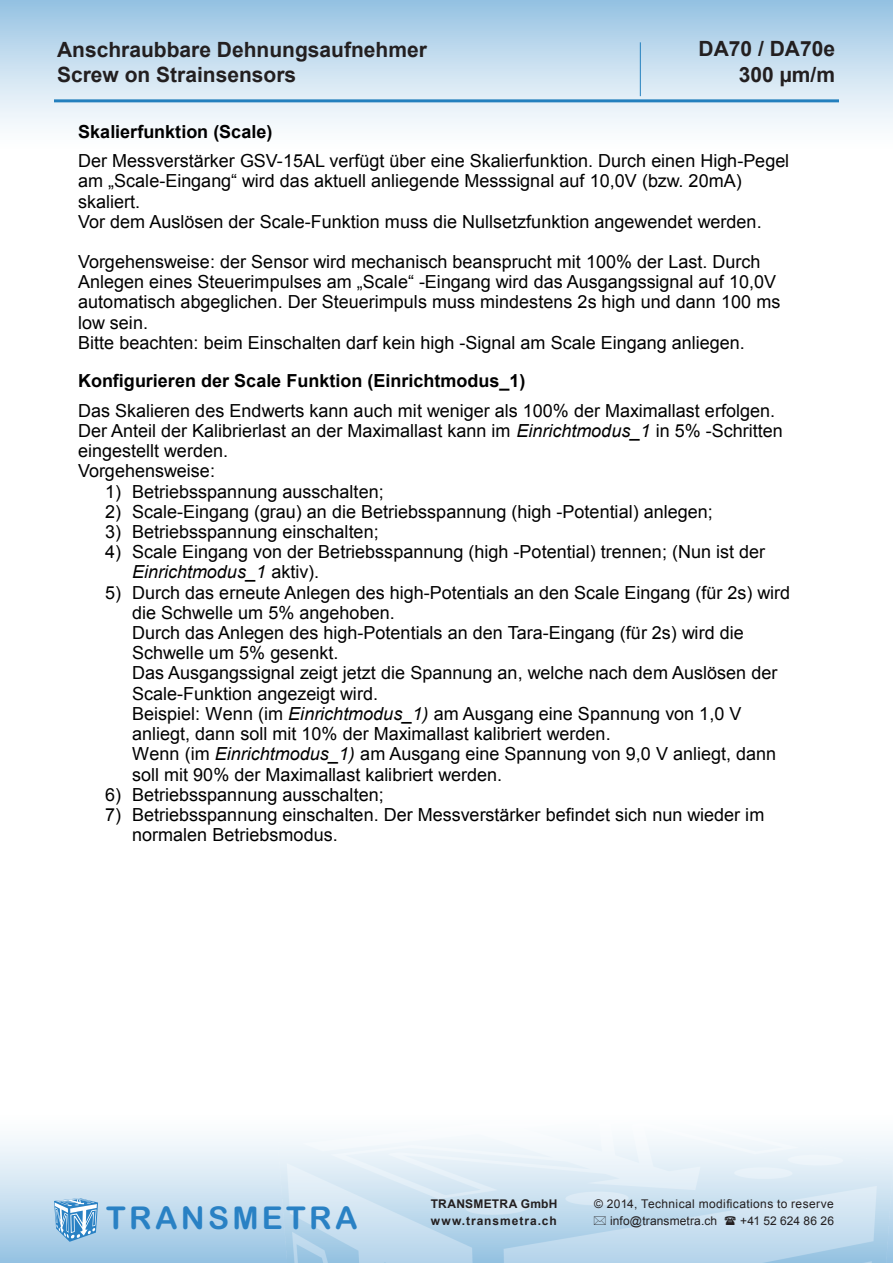
<style>
.page{position:relative;width:893px;height:1263px;background:#fff}
.page>*{position:absolute;margin:0;border:0;box-sizing:border-box;transform-origin:0 0}
.t1{font:31.5px "Arial Rounded MT Bold";letter-spacing:.105em;color:#2981c4}
.t2{font:700 21px "Arial";color:#231f20}
.t3{font:18px/20.2px "Arial";color:#000}
.t4{font:12px "Arial";letter-spacing:.025em;color:#231f20}
.t5{font:700 12px "Arial";letter-spacing:.065em;color:#231f20}
.t6{font:700 12px "Arial";letter-spacing:.02em;color:#231f20}
.t7{font:12px "Arial";letter-spacing:.005em;color:#231f20}
.s1{font-weight:700}
.s2{font-style:italic}
</style>
<div class="page">
<div style="left:0;top:1093px;width:893px;height:170px;background:linear-gradient(to bottom,#fff,#9dc6e4)"></div>
<img style="left:278px;top:1103px;width:615px;height:160px">
<div style="left:0;top:0;width:893px;height:170px;background:linear-gradient(to bottom,#9bc5e4,#fff)"></div>
<svg style="left:54px;top:1198px;width:44px;height:44px;background:#85b7dd"></svg>
<hr style="left:54px;top:99px;width:785px;height:3px;background:#2380be">
<hr style="left:640px;top:42px;width:1px;height:54px;background:#2380be">
<svg style="left:594px;top:1216px;width:12px;height:9px"></svg>
<svg style="left:725px;top:1216px;width:11px;height:9px"></svg>
<p class="t2" style="left:698px;top:35px;width:138px">DA70 / DA70e</p>
<p class="t2" style="left:739px;top:60px;width:98px">300 µm/m</p>
<p class="t3" style="left:78px;top:117px;width:713px;line-height:29.2px"><span class="s1">Skalierfunktion (Scale)<br></span>Der Messverstärker GSV-15AL verfügt über eine Skalierfunktion. Durch einen High-Pegel</p>
<p class="t3" style="left:78px;top:171px;width:685px">am „Scale-Eingang“ wird das aktuell anliegende Messsignal auf 10,0V (bzw. 20mA) skaliert.<br>Vor dem Auslösen der Scale-Funktion muss die Nullsetzfunktion angewendet werden.</p>
<p class="t3" style="left:78px;top:252px;width:704px">Vorgehensweise: der Sensor wird mechanisch beansprucht mit 100% der Last. Durch Anlegen eines Steuerimpulses am „Scale“ -Eingang wird das Ausgangssignal auf 10,0V automatisch abgeglichen. Der Steuerimpuls muss mindestens 2s high und dann 100 ms low sein.<br>Bitte beachten: beim Einschalten darf kein high -Signal am Scale Eingang anliegen.</p>
<p class="t3" style="left:78px;top:367px;width:698px;line-height:29.2px"><span class="s1">Konfigurieren der Scale Funktion (Einrichtmodus_1)<br></span>Das Skalieren des Endwerts kann auch mit weniger als 100% der Maximallast erfolgen.</p>
<p class="t3" style="left:78px;top:421px;width:706px">Der Anteil der Kalibrierlast an der Maximallast kann im <span class="s2">Einrichtmodus_1</span> in 5% -Schritten eingestellt werden.<br>Vorgehensweise:</p>
<p class="t3" style="left:105px;top:482px;width:280px">1) Betriebsspannung ausschalten;</p>
<p class="t3" style="left:105px;top:502px;width:609px">2) Scale-Eingang (grau) an die Betriebsspannung (high -Potential) anlegen;</p>
<p class="t3" style="left:105px;top:522px;width:275px">3) Betriebsspannung einschalten;</p>
<p class="t3" style="left:132px;top:542px;width:634px;text-indent:-27px">4) Scale Eingang von der Betriebsspannung (high -Potential) trennen; (Nun ist der<br><span class="s2">Einrichtmodus_1</span> aktiv).</p>
<p class="t3" style="left:132px;top:583px;width:660px;text-indent:-27px">5) Durch das erneute Anlegen des high-Potentials an den Scale Eingang (für 2s) wird die Schwelle um 5% angehoben.<br>Durch das Anlegen des high-Potentials an den Tara-Eingang (für 2s) wird die Schwelle um 5% gesenkt.<br>Das Ausgangssignal zeigt jetzt die Spannung an, welche nach dem Auslösen der Scale-Funktion angezeigt wird.<br>Beispiel: Wenn (im <span class="s2">Einrichtmodus_1)</span> am Ausgang eine Spannung von 1,0 V anliegt, dann soll mit 10% der Maximallast kalibriert werden.<br>Wenn (im <span class="s2">Einrichtmodus_1)</span> am Ausgang eine Spannung von 9,0 V anliegt, dann soll mit 90% der Maximallast kalibriert werden.</p>
<p class="t3" style="left:105px;top:785px;width:280px">6) Betriebsspannung ausschalten;</p>
<p class="t3" style="left:132px;top:805px;width:634px;text-indent:-27px">7) Betriebsspannung einschalten. Der Messverstärker befindet sich nun wieder im normalen Betriebsmodus.</p>
<p class="t2" style="left:57px;top:35px;width:371px">Anschraubbare Dehnungsaufnehmer</p>
<p class="t2" style="left:57px;top:60px;width:241px">Screw on Strainsensors</p>
<p class="t1" style="left:106px;top:1199px;width:253px">TRANSMETRA</p>
<p class="t6" style="left:431px;top:1196px;width:128px">TRANSMETRA GmbH</p>
<p class="t4" style="left:594px;top:1196px;width:241px">© 2014, Technical modifications to reserve</p>
<p class="t5" style="left:431px;top:1213px;width:127px">www.transmetra.ch</p>
<p class="t4" style="left:610px;top:1213px;width:109px">info@transmetra.ch</p>
<p class="t7" style="left:740px;top:1213px;width:95px">+41 52 624 86 26</p>
</div>
